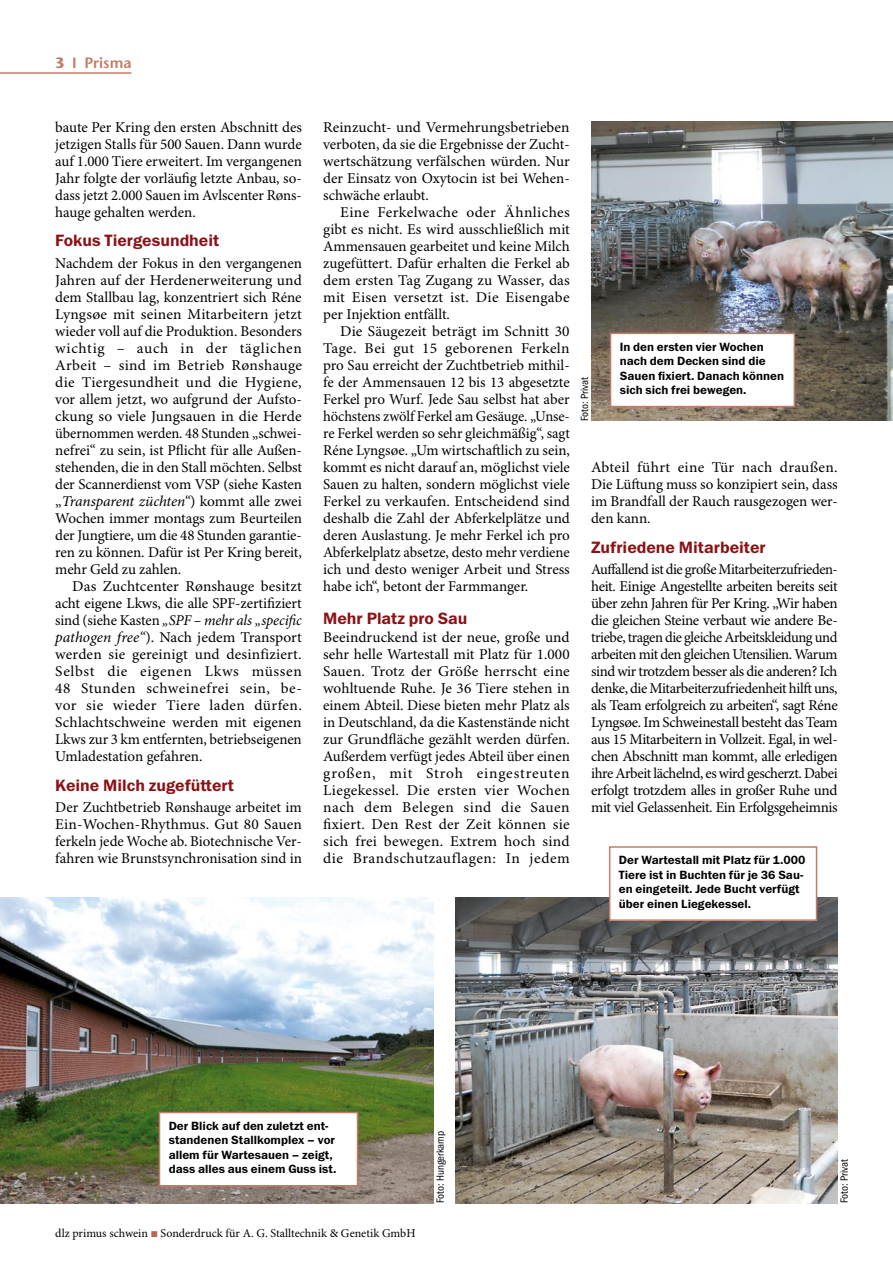
<style>
.page{position:relative;width:893px;height:1263px;background:#fff}
.page>*{position:absolute;margin:0;border:0;box-sizing:border-box;transform-origin:0 0}
.t1{font:16.5px "Franklin Gothic Demi ITC";color:#8b1116}
.t2{font:15px/17px "Minion Pro";color:#000;text-align:justify}
.t3{font:600 15px "Stone Sans Std";color:#c37c6a}
.t4{font:12px/14.4px "Franklin Gothic Demi ITC";color:#000}
.t5{font:12px "Minion Pro";color:#000}
.t6{font:10.5px "Franklin Gothic Book Cond ITC";color:#000}
.s1{font-weight:700}
.s2{font-style:italic}
.s3{color:#b76453}
</style>
<div class="page">
<img style="left:0;top:897px;width:434px;height:306px">
<img style="left:455px;top:897px;width:383px;height:306px">
<div style="left:159px;top:1112px;width:198px;height:74px;background:#fff"></div>
<div style="left:159px;top:1112px;width:199px;height:74px;border:2px solid #c37c6a"></div>
<div style="left:610px;top:847px;width:206px;height:73px;background:#fff"></div>
<div style="left:609px;top:846px;width:208px;height:75px;border:2px solid #c37c6a"></div>
<img style="left:591px;top:121px;width:302px;height:300px">
<div style="left:610px;top:333px;width:184px;height:73px;background:#fff"></div>
<div style="left:610px;top:333px;width:185px;height:74px;border:2px solid #c37c6a"></div>
<hr style="left:0;top:72px;width:131px;height:2px;background:#c37c6a">
<p class="t3" style="left:55px;top:54px;width:78px"><span class="s1">3</span> I Prisma</p>
<p class="t2" style="left:55px;top:119px;width:248px">baute Per Kring den ersten Abschnitt des jetzigen Stalls für 500 Sauen. Dann wurde auf 1.000 Tiere erweitert. Im vergangenen Jahr folgte der vorläufig letzte Anbau, so&shy;dass jetzt 2.000 Sauen im Avlscenter Røns&shy;hauge gehalten werden.</p>
<p class="t1" style="left:55px;top:231px;width:166px">Fokus Tiergesundheit</p>
<p class="t2" style="left:55px;top:255px;width:248px;text-align:left">Nachdem der Fokus in den vergangenen Jahren auf der Herdenerweiterung und dem Stallbau lag, konzentriert sich Réne Lyngsøe mit seinen Mitarbeitern jetzt wieder voll auf die Produktion. Besonders wichtig – auch in der täglichen Arbeit – sind im Betrieb Rønshauge die Tiergesundheit und die Hygiene, vor allem jetzt, wo aufgrund der Aufsto&shy;ckung so viele Jungsauen in die Herde übernommen werden. 48 Stunden „schwei&shy;nefrei“ zu sein, ist Pflicht für alle Außen&shy;stehenden, die in den Stall möchten. Selbst der Scannerdienst vom VSP (siehe Kasten „<span class="s2">Transparent züchten“</span>) kommt alle zwei Wochen immer montags zum Beurteilen der Jungtiere, um die 48 Stunden garantie&shy;ren zu können. Dafür ist Per Kring bereit, mehr Geld zu zahlen.</p>
<p class="t2" style="left:55px;top:578px;width:248px;text-indent:17px">Das Zuchtcenter Rønshauge besitzt acht eigene Lkws, die alle SPF-zertifiziert sind (siehe Kasten <span class="s2">„SPF – mehr als „specific pathogen free“</span>). Nach jedem Transport werden sie gereinigt und desinfiziert.<br>Selbst die eigenen Lkws müssen 48 Stunden schweinefrei sein, be&shy;vor sie wieder Tiere laden dürfen.<br>Schlachtschweine werden mit eigenen Lkws zur 3 km entfernten, betriebseigenen Umladestation gefahren.</p>
<p class="t1" style="left:55px;top:775px;width:180px">Keine Milch zugefüttert</p>
<p class="t2" style="left:55px;top:799px;width:248px">Der Zuchtbetrieb Rønshauge arbeitet im Ein-Wochen-Rhythmus. Gut 80 Sauen ferkeln jede Woche ab. Biotechnische Ver&shy;fahren wie Brunstsynchronisation sind in</p>
<p class="t2" style="left:323px;top:119px;width:248px">Reinzucht- und Vermehrungsbetrieben verboten, da sie die Ergebnisse der Zucht&shy;wertschätzung verfälschen würden. Nur der Einsatz von Oxytocin ist bei Wehen&shy;schwäche erlaubt.</p>
<p class="t2" style="left:323px;top:204px;width:248px;text-indent:17px">Eine Ferkelwache oder Ähnliches gibt es nicht. Es wird ausschließlich mit Ammensauen gearbeitet und keine Milch zugefüttert. Dafür erhalten die Ferkel ab dem ersten Tag Zugang zu Wasser, das mit Eisen versetzt ist. Die Eisengabe per Injektion entfällt.</p>
<p class="t2" style="left:323px;top:323px;width:248px;text-indent:17px">Die Säugezeit beträgt im Schnitt 30<br>Tage. Bei gut 15 geborenen Ferkeln pro Sau erreicht der Zuchtbetrieb mithil&shy;fe der Ammensauen 12 bis 13 abgesetzte Ferkel pro Wurf. Jede Sau selbst hat aber höchstens zwölf Ferkel am Gesäuge. „Unse&shy;re Ferkel werden so sehr gleichmäßig“, sagt Réne Lyngsøe. „Um wirtschaftlich zu sein, kommt es nicht darauf an, möglichst viele Sauen zu halten, sondern möglichst viele Ferkel zu verkaufen. Entscheidend sind deshalb die Zahl der Abferkelplätze und deren Auslastung. Je mehr Ferkel ich pro Abferkelplatz absetze, desto mehr verdiene ich und desto weniger Arbeit und Stress habe ich“, betont der Farmmanger.</p>
<p class="t1" style="left:323px;top:608px;width:146px">Mehr Platz pro Sau</p>
<p class="t2" style="left:323px;top:629px;width:248px">Beeindruckend ist der neue, große und sehr helle Wartestall mit Platz für 1.000<br>Sauen. Trotz der Größe herrscht eine wohltuende Ruhe. Je 36 Tiere stehen in einem Abteil. Diese bieten mehr Platz als in Deutschland, da die Kastenstände nicht zur Grundfläche gezählt werden dürfen.<br>Außerdem verfügt jedes Abteil über einen großen, mit Stroh eingestreuten Liegekessel. Die ersten vier Wochen nach dem Belegen sind die Sauen fixiert. Den Rest der Zeit können sie sich frei bewegen. Extrem hoch sind die Brandschutzauflagen: In jedem</p>
<p class="t6" style="left:579px;top:421px;width:46px;rotate:-90deg">Foto: Privat</p>
<p class="t4" style="left:620px;top:340px;width:166px">In den ersten vier Wochen nach dem Decken sind die<br>Sauen fixiert. Danach können sich sich frei bewegen.</p>
<p class="t2" style="left:591px;top:459px;width:248px">Abteil führt eine Tür nach draußen.<br>Die Lüftung muss so konzipiert sein, dass im Brandfall der Rauch rausgezogen wer&shy;den kann.</p>
<p class="t1" style="left:591px;top:537px;width:176px">Zufriedene Mitarbeiter</p>
<p class="t2" style="left:591px;top:561px;width:248px">Auffallend ist die große Mitarbeiterzufrieden&shy;heit. Einige Angestellte arbeiten bereits seit über zehn Jahren für Per Kring. „Wir haben die gleichen Steine verbaut wie andere Be&shy;triebe, tragen die gleiche Arbeitskleidung und arbeiten mit den gleichen Utensilien. Warum sind wir trotzdem besser als die anderen? Ich denke, die Mitarbeiterzufriedenheit hilft uns, als Team erfolgreich zu arbeiten“, sagt Réne Lyngsøe. Im Schweinestall besteht das Team aus 15 Mitarbeitern in Vollzeit. Egal, in wel&shy;chen Abschnitt man kommt, alle erledigen ihre Arbeit lächelnd, es wird gescherzt. Dabei erfolgt trotzdem alles in großer Ruhe und mit viel Gelassenheit. Ein Erfolgsgeheimnis</p>
<p class="t4" style="left:619px;top:853px;width:188px">Der Wartestall mit Platz für 1.000<br>Tiere ist in Buchten für je 36 Sau&shy;en eingeteilt. Jede Bucht verfügt über einen Liegekessel.</p>
<p class="t4" style="left:169px;top:1119px;width:169px">Der Blick auf den zuletzt ent&shy;standenen Stallkomplex – vor allem für Wartesauen – zeigt, dass alles aus einem Guss ist.</p>
<p class="t5" style="left:55px;top:1226px;width:362px">dlz primus schwein <span class="s3">◾</span> Sonderdruck für A. G. Stalltechnik &amp; Genetik GmbH</p>
<p class="t6" style="left:434px;top:1203px;width:74px;rotate:-90deg">Foto: Hungerkamp</p>
<p class="t6" style="left:838px;top:1203px;width:46px;rotate:-90deg">Foto: Privat</p>
</div>
